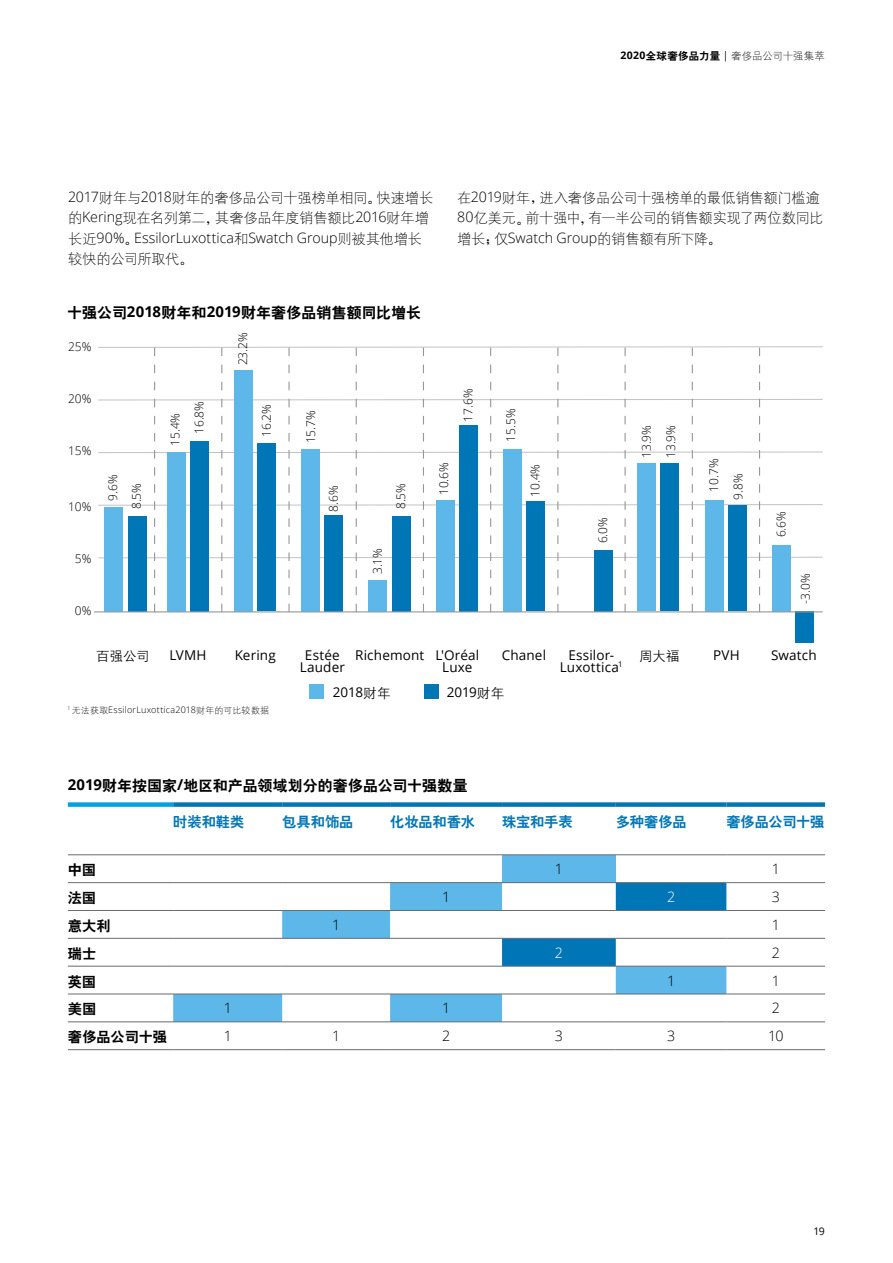
<style>
.page{position:relative;width:893px;height:1263px;background:#fff}
.page>*{position:absolute;margin:0;border:0;box-sizing:border-box;transform-origin:0 0}
.t1{font:15px "H Yb 2 gj";color:#000}
.t2{font:14.25px/20.2px "H Yg 1 gj";letter-spacing:-.02em;color:#000}
.t3{font:300 14.25px "Open Sans";color:#000}
.t4{font:14.25px "H Yb 2 gj";letter-spacing:-.005em;color:#0076b6}
.t5{font:14.25px "H Yb 2 gj";letter-spacing:-.005em;color:#000}
.t6{font:300 14.25px "Open Sans";color:#fff}
.t7{font:13.5px/12px "Open Sans";letter-spacing:.01em;color:#000;text-align:center}
.t8{font:13.5px "H Yg 2 gj";letter-spacing:-.015em;color:#000}
.t9{font:300 12px "Open Sans";color:#000}
.t10{font:10.5px "H Yg 1 gj";color:#000}
.t11{font:10.5px "Open Sans";color:#000}
.t12{font:300 9px "Open Sans";letter-spacing:.025em;color:#000}
.s1{font-family:"Open Sans";font-weight:700}
.s2{font-family:"H Yb 2 gj"}
.s3{font-family:"Open Sans"}
.s4{font-family:"Open Sans";font-weight:300}
.s5{font-family:"H Ya 6 gj"}
.s6{font-family:"H Yg 1 gj";font-weight:400}
.s7{font-family:"H Ya 6 gj";font-weight:400}
.s8{font-family:"H Yg 2 gj"}
</style>
<div class="page">
<div style="left:795px;top:611px;width:19px;height:32px;background:#0076b6"></div>
<svg style="left:544px;top:346px;width:279px;height:265px"></svg>
<hr style="left:94px;top:611px;width:729px;height:1px;background:#96989b">
<div style="left:502px;top:855px;width:114px;height:28px;background:#5db8e9"></div>
<svg style="left:173px;top:967px;width:553px;height:54px"></svg>
<svg style="left:544px;top:883px;width:182px;height:83px"></svg>
<hr style="left:502px;top:910px;width:114px;height:1px;background:#696b71">
<hr style="left:616px;top:910px;width:110px;height:1px;background:#696b71">
<hr style="left:726px;top:910px;width:99px;height:1px;background:#696b71">
<hr style="left:502px;top:938px;width:114px;height:1px;background:#696b71">
<hr style="left:616px;top:938px;width:110px;height:1px;background:#696b71">
<hr style="left:726px;top:938px;width:99px;height:1px;background:#696b71">
<hr style="left:502px;top:966px;width:114px;height:1px;background:#696b71">
<hr style="left:616px;top:966px;width:110px;height:1px;background:#696b71">
<hr style="left:726px;top:966px;width:99px;height:1px;background:#696b71">
<hr style="left:502px;top:994px;width:114px;height:1px;background:#696b71">
<hr style="left:616px;top:994px;width:110px;height:1px;background:#696b71">
<hr style="left:726px;top:994px;width:99px;height:1px;background:#696b71">
<hr style="left:68px;top:1021px;width:105px;height:1px;background:#696b71">
<hr style="left:173px;top:1021px;width:109px;height:1px;background:#696b71">
<hr style="left:282px;top:1021px;width:108px;height:1px;background:#696b71">
<hr style="left:390px;top:1021px;width:112px;height:1px;background:#696b71">
<hr style="left:502px;top:1021px;width:114px;height:1px;background:#696b71">
<hr style="left:616px;top:1021px;width:110px;height:1px;background:#696b71">
<hr style="left:726px;top:1021px;width:99px;height:1px;background:#696b71">
<hr style="left:68px;top:1049px;width:105px;height:1px;background:#696b71">
<hr style="left:173px;top:1049px;width:109px;height:1px;background:#696b71">
<hr style="left:282px;top:1049px;width:108px;height:1px;background:#696b71">
<hr style="left:390px;top:1049px;width:112px;height:1px;background:#696b71">
<hr style="left:502px;top:1049px;width:114px;height:1px;background:#696b71">
<hr style="left:616px;top:1049px;width:110px;height:1px;background:#696b71">
<hr style="left:726px;top:1049px;width:99px;height:1px;background:#696b71">
<hr style="left:502px;top:882px;width:114px;height:1px;background:#696b71">
<hr style="left:616px;top:882px;width:110px;height:1px;background:#696b71">
<hr style="left:726px;top:882px;width:99px;height:1px;background:#696b71">
<hr style="left:502px;top:854px;width:114px;height:1px;background:#696b71">
<hr style="left:616px;top:854px;width:110px;height:1px;background:#696b71">
<hr style="left:726px;top:854px;width:99px;height:1px;background:#696b71">
<div style="left:502px;top:802px;width:114px;height:5px;background:#0076b6"></div>
<div style="left:616px;top:802px;width:110px;height:5px;background:#0076b6"></div>
<div style="left:726px;top:802px;width:99px;height:5px;background:#0076b6"></div>
<svg style="left:67px;top:346px;width:477px;height:649px"></svg>
<p class="t10" style="left:621px;top:51px;width:206px"><span class="s1">2020</span><span class="s2">全球奢侈品力量</span> <span class="s3">|</span> 奢侈品公司十强集萃</p>
<p class="t2" style="left:68px;top:188px;width:367px"><span class="s4">2017</span>财年与<span class="s4">2018</span>财年的奢侈品公司十强榜单相同<span class="s5">。</span>快速增长的<span class="s4">Kering</span>现在名列第二<span class="s5">，</span>其奢侈品年度销售额比<span class="s4">2016</span>财年增</p>
<p class="t3" style="left:68px;top:228px;width:356px"><span class="s6">长近</span>90%<span class="s7">。</span>EssilorLuxottica<span class="s6">和</span>Swatch Group<span class="s6">则被其他增长</span></p>
<p class="t2" style="left:68px;top:249px;width:127px">较快的公司所取代<span class="s5">。</span></p>
<p class="t2" style="left:457px;top:188px;width:368px">在<span class="s4">2019</span>财年<span class="s5">，</span>进入奢侈品公司十强榜单的最低销售额门槛逾<br><span class="s4">80</span>亿美元<span class="s5">。</span>前十强中<span class="s5">，</span>有一半公司的销售额实现了两位数同比增长<span class="s5">；</span>仅<span class="s4">Swatch Group</span>的销售额有所下降<span class="s5">。</span></p>
<p class="t1" style="left:67px;top:305px;width:355px">十强公司<span class="s1">2018</span>财年和<span class="s1">2019</span>财年奢侈品销售额同比增长</p>
<p class="t9" style="left:68px;top:338px;width:25px">25%</p>
<p class="t9" style="left:68px;top:390px;width:25px">20%</p>
<p class="t9" style="left:68px;top:443px;width:25px">15%</p>
<p class="t9" style="left:68px;top:498px;width:25px">10%</p>
<p class="t9" style="left:75px;top:551px;width:18px">5%</p>
<p class="t9" style="left:75px;top:602px;width:18px">0%</p>
<p class="t9" style="left:105px;top:501px;width:28px;rotate:-90deg">9.6%</p>
<p class="t9" style="left:128px;top:509px;width:28px;rotate:-90deg">8.5%</p>
<p class="t9" style="left:167px;top:446px;width:35px;rotate:-90deg">15.4%</p>
<p class="t9" style="left:191px;top:434px;width:35px;rotate:-90deg">16.8%</p>
<p class="t9" style="left:235px;top:365px;width:35px;rotate:-90deg">23.2%</p>
<p class="t9" style="left:258px;top:437px;width:35px;rotate:-90deg">16.2%</p>
<p class="t9" style="left:303px;top:443px;width:35px;rotate:-90deg">15.7%</p>
<p class="t9" style="left:325px;top:512px;width:28px;rotate:-90deg">8.6%</p>
<p class="t9" style="left:393px;top:509px;width:28px;rotate:-90deg">8.5%</p>
<p class="t9" style="left:369px;top:574px;width:28px;rotate:-90deg">3.1%</p>
<p class="t9" style="left:460px;top:422px;width:35px;rotate:-90deg">17.6%</p>
<p class="t9" style="left:435px;top:495px;width:35px;rotate:-90deg">10.6%</p>
<p class="t9" style="left:503px;top:442px;width:35px;rotate:-90deg">15.5%</p>
<p class="t9" style="left:527px;top:497px;width:35px;rotate:-90deg">10.4%</p>
<p class="t9" style="left:594px;top:543px;width:28px;rotate:-90deg">6.0%</p>
<p class="t9" style="left:638px;top:458px;width:35px;rotate:-90deg">13.9%</p>
<p class="t9" style="left:663px;top:458px;width:35px;rotate:-90deg">13.9%</p>
<p class="t9" style="left:705px;top:492px;width:35px;rotate:-90deg">10.7%</p>
<p class="t9" style="left:730px;top:500px;width:28px;rotate:-90deg">9.8%</p>
<p class="t9" style="left:773px;top:537px;width:28px;rotate:-90deg">6.6%</p>
<p class="t9" style="left:797px;top:604px;width:32px;rotate:-90deg">-3.0%</p>
<p class="t8" style="left:96px;top:649px;width:55px">百强公司</p>
<p class="t7" style="left:169px;top:648px;width:39px">LVMH</p>
<p class="t7" style="left:235px;top:648px;width:43px">Kering</p>
<p class="t7" style="left:300px;top:648px;width:47px">Estée<br>Lauder</p>
<p class="t7" style="left:435px;top:648px;width:45px">L'Oréal<br>Luxe</p>
<p class="t7" style="left:502px;top:648px;width:46px">Chanel</p>
<p class="t7" style="left:560px;top:648px;width:64px">Essilor-<br>Luxottica<sup>1</sup></p>
<p class="t7" style="left:355px;top:648px;width:71px">Richemont</p>
<p class="t8" style="left:639px;top:649px;width:42px">周大福</p>
<p class="t7" style="left:713px;top:648px;width:28px">PVH</p>
<p class="t7" style="left:771px;top:648px;width:47px">Swatch</p>
<p class="t12" style="left:67px;top:704px;width:203px"><sup>1</sup> <span class="s6">无法获取</span>EssilorLuxottica2018<span class="s6">财年的可比较数据</span></p>
<p class="t7" style="left:333px;top:686px;width:59px">2018<span class="s8">财年</span></p>
<p class="t7" style="left:447px;top:686px;width:59px">2019<span class="s8">财年</span></p>
<p class="t1" style="left:68px;top:778px;width:401px"><span class="s1">2019</span>财年按国家<span class="s1">/</span>地区和产品领域划分的奢侈品公司十强数量</p>
<p class="t4" style="left:173px;top:815px;width:73px">时装和鞋类</p>
<p class="t4" style="left:282px;top:815px;width:73px">包具和饰品</p>
<p class="t4" style="left:390px;top:815px;width:86px">化妆品和香水</p>
<p class="t4" style="left:502px;top:815px;width:72px">珠宝和手表</p>
<p class="t4" style="left:616px;top:815px;width:72px">多种奢侈品</p>
<p class="t4" style="left:726px;top:815px;width:100px">奢侈品公司十强</p>
<p class="t5" style="left:68px;top:863px;width:30px">中国</p>
<p class="t3" style="left:555px;top:859px;width:10px">1</p>
<p class="t3" style="left:772px;top:859px;width:10px">1</p>
<p class="t5" style="left:68px;top:890px;width:30px">法国</p>
<p class="t3" style="left:442px;top:887px;width:10px">1</p>
<p class="t6" style="left:667px;top:887px;width:10px">2</p>
<p class="t3" style="left:772px;top:887px;width:10px">3</p>
<p class="t5" style="left:68px;top:918px;width:44px">意大利</p>
<p class="t3" style="left:332px;top:915px;width:10px">1</p>
<p class="t3" style="left:772px;top:915px;width:10px">1</p>
<p class="t5" style="left:68px;top:946px;width:30px">瑞士</p>
<p class="t6" style="left:555px;top:943px;width:10px">2</p>
<p class="t3" style="left:772px;top:943px;width:10px">2</p>
<p class="t5" style="left:68px;top:974px;width:30px">英国</p>
<p class="t3" style="left:667px;top:970px;width:10px">1</p>
<p class="t3" style="left:772px;top:970px;width:10px">1</p>
<p class="t5" style="left:68px;top:1002px;width:30px">美国</p>
<p class="t3" style="left:224px;top:998px;width:10px">1</p>
<p class="t3" style="left:442px;top:998px;width:10px">1</p>
<p class="t3" style="left:772px;top:998px;width:10px">2</p>
<p class="t5" style="left:68px;top:1030px;width:101px">奢侈品公司十强</p>
<p class="t3" style="left:224px;top:1026px;width:10px">1</p>
<p class="t3" style="left:332px;top:1026px;width:10px">1</p>
<p class="t3" style="left:442px;top:1026px;width:10px">2</p>
<p class="t3" style="left:555px;top:1026px;width:10px">3</p>
<p class="t3" style="left:667px;top:1026px;width:10px">3</p>
<p class="t3" style="left:768px;top:1026px;width:17px">10</p>
<p class="t11" style="left:813px;top:1224px;width:13px">19</p>
</div>
